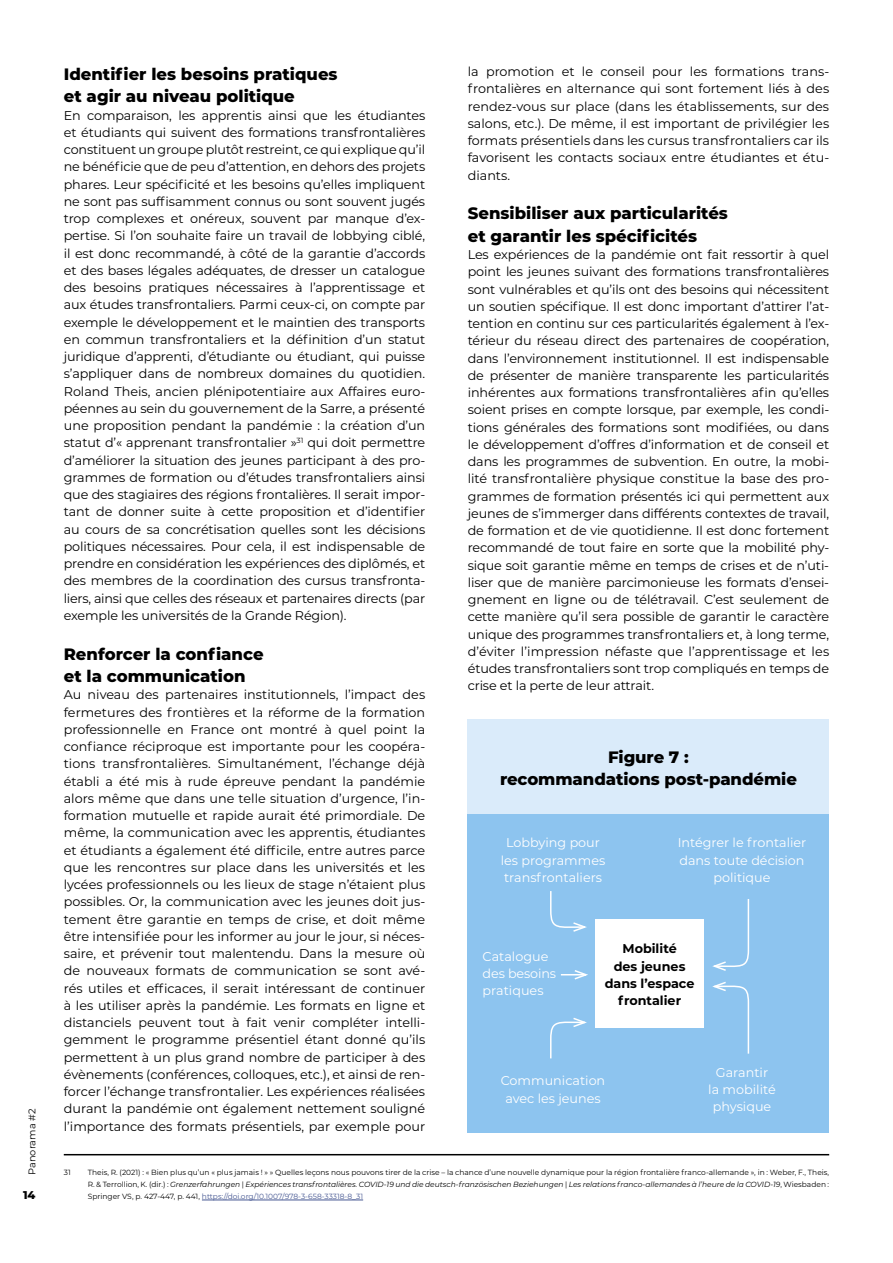
<style>
.page{position:relative;width:893px;height:1263px;background:#fff}
.page>*{position:absolute;margin:0;border:0;box-sizing:border-box;transform-origin:0 0}
.t1{font:800 16.5px/22.5px "Montserrat";color:#000}
.t2{font:12.75px/17.2px "Montserrat";letter-spacing:-.01em;color:#000;text-align:justify}
.t3{font:12.75px/17.2px "Montserrat";color:#fff;text-align:center}
.t4{font:700 12.75px/17.2px "Montserrat";color:#000;text-align:center}
.t5{font:800 11.25px "Montserrat";color:#000}
.t6{font:9.75px "Montserrat";color:#000}
.t7{font:7.5px/12px "Montserrat";color:#000;text-align:justify}
.s1{font-style:italic}
.s2{color:#465792}
</style>
<div class="page">
<hr style="left:64px;top:1154px;width:765px;height:1px;background:#000">
<hr style="left:202px;top:1200px;width:161px;height:1px;background:#465792">
<div style="left:468px;top:719px;width:361px;height:95px;background:#daebfa"></div>
<div style="left:468px;top:814px;width:361px;height:318px;background:#8dc4ef"></div>
<div style="left:595px;top:919px;width:109px;height:108px;background:#fff"></div>
<svg style="left:712px;top:899px;width:38px;height:72px"></svg>
<svg style="left:550px;top:891px;width:37px;height:41px"></svg>
<svg style="left:550px;top:1017px;width:37px;height:42px"></svg>
<svg style="left:712px;top:981px;width:38px;height:73px"></svg>
<svg style="left:561px;top:970px;width:27px;height:10px"></svg>
<p class="t6" style="left:25px;top:1175px;width:67px;rotate:-90deg">Panorama #2</p>
<p class="t5" style="left:23px;top:1187px;width:14px">14</p>
<p class="t1" style="left:64px;top:62px;width:275px">Identifier les besoins pratiques et agir au niveau politique</p>
<p class="t2" style="left:64px;top:106px;width:363px">En comparaison, les apprentis ainsi que les étudiantes et étudiants qui suivent des formations transfrontalières constituent un groupe plutôt restreint, ce qui explique qu’il ne bénéficie que de peu d’attention, en dehors des projets phares. Leur spécificité et les besoins qu’elles impliquent ne sont pas suffisamment connus ou sont souvent jugés trop complexes et onéreux, souvent par manque d’ex&shy;pertise. Si l’on souhaite faire un travail de lobbying ciblé, il est donc recommandé, à côté de la garantie d’accords et des bases légales adéquates, de dresser un catalogue des besoins pratiques nécessaires à l’apprentissage et aux études transfrontaliers. Parmi ceux-ci, on compte par exemple le développement et le maintien des transports en commun transfrontaliers et la définition d’un statut juridique d’apprenti, d’étudiante ou étudiant, qui puisse s’appliquer dans de nombreux domaines du quotidien.<br>Roland Theis, ancien plénipotentiaire aux Affaires euro&shy;péennes au sein du gouvernement de la Sarre, a présenté une proposition pendant la pandémie : la création d’un statut d’« apprenant transfrontalier »<sup>31</sup> qui doit permettre d’améliorer la situation des jeunes participant à des pro&shy;grammes de formation ou d’études transfrontaliers ainsi que des stagiaires des régions frontalières. Il serait impor&shy;tant de donner suite à cette proposition et d’identifier au cours de sa concrétisation quelles sont les décisions politiques nécessaires. Pour cela, il est indispensable de prendre en considération les expériences des diplômés, et des membres de la coordination des cursus transfronta&shy;liers, ainsi que celles des réseaux et partenaires directs (par exemple les universités de la Grande Région).</p>
<p class="t1" style="left:64px;top:641px;width:201px">Renforcer la confiance et la communication</p>
<p class="t2" style="left:64px;top:686px;width:363px">Au niveau des partenaires institutionnels, l’impact des fermetures des frontières et la réforme de la formation professionnelle en France ont montré à quel point la confiance réciproque est importante pour les coopéra&shy;tions transfrontalières. Simultanément, l’échange déjà établi a été mis à rude épreuve pendant la pandémie alors même que dans une telle situation d’urgence, l’in&shy;formation mutuelle et rapide aurait été primordiale. De même, la communication avec les apprentis, étudiantes et étudiants a également été difficile, entre autres parce que les rencontres sur place dans les universités et les lycées professionnels ou les lieux de stage n’étaient plus possibles. Or, la communication avec les jeunes doit jus&shy;tement être garantie en temps de crise, et doit même être intensifiée pour les informer au jour le jour, si néces&shy;saire, et prévenir tout malentendu. Dans la mesure où de nouveaux formats de communication se sont avé&shy;rés utiles et efficaces, il serait intéressant de continuer à les utiliser après la pandémie. Les formats en ligne et distanciels peuvent tout à fait venir compléter intelli&shy;gemment le programme présentiel étant donné qu’ils permettent à un plus grand nombre de participer à des évènements (conférences, colloques, etc.), et ainsi de ren&shy;forcer l’échange transfrontalier. Les expériences réalisées durant la pandémie ont également nettement souligné l’importance des formats présentiels, par exemple pour</p>
<p class="t7" style="left:64px;top:1166px;width:8px">31</p>
<p class="t7" style="left:88px;top:1166px;width:743px">Theis, R. (2021) : « Bien plus qu’un « plus jamais ! » » Quelles leçons nous pouvons tirer de la crise – la chance d’une nouvelle dynamique pour la région frontalière franco-allemande », in : Weber, F., Theis, R. &amp; Terrollion, K. (dir.) : <span class="s1">Grenzerfahrungen</span> | <span class="s1">Expériences transfrontalières. COVID-19 und die deutsch-französischen Beziehungen</span> | <span class="s1">Les relations franco-allemandes à l’heure de la COVID-19</span>, Wiesbaden :<br>Springer VS, p. 427-447, p. 441, <span class="s2">https://doi.org/10.1007/978-3-658-33318-8_31</span></p>
<p class="t2" style="left:468px;top:63px;width:363px">la promotion et le conseil pour les formations trans&shy;frontalières en alternance qui sont fortement liés à des rendez-vous sur place (dans les établissements, sur des salons, etc.). De même, il est important de privilégier les formats présentiels dans les cursus transfrontaliers car ils favorisent les contacts sociaux entre étudiantes et étu&shy;diants.</p>
<p class="t1" style="left:468px;top:201px;width:262px">Sensibiliser aux particularités et garantir les spécificités</p>
<p class="t2" style="left:468px;top:246px;width:363px">Les expériences de la pandémie ont fait ressortir à quel point les jeunes suivant des formations transfrontalières sont vulnérables et qu’ils ont des besoins qui nécessitent un soutien spécifique. Il est donc important d’attirer l’at&shy;tention en continu sur ces particularités également à l’ex&shy;térieur du réseau direct des partenaires de coopération, dans l’environnement institutionnel. Il est indispensable de présenter de manière transparente les particularités inhérentes aux formations transfrontalières afin qu’elles soient prises en compte lorsque, par exemple, les condi&shy;tions générales des formations sont modifiées, ou dans le développement d’offres d’information et de conseil et dans les programmes de subvention. En outre, la mobi&shy;lité transfrontalière physique constitue la base des pro&shy;grammes de formation présentés ici qui permettent aux jeunes de s’immerger dans différents contextes de travail, de formation et de vie quotidienne. Il est donc fortement recommandé de tout faire en sorte que la mobilité phy&shy;sique soit garantie même en temps de crises et de n’uti&shy;liser que de manière parcimonieuse les formats d’ensei&shy;gnement en ligne ou de télétravail. C’est seulement de cette manière qu’il sera possible de garantir le caractère unique des programmes transfrontaliers et, à long terme, d’éviter l’impression néfaste que l’apprentissage et les études transfrontaliers sont trop compliqués en temps de crise et la perte de leur attrait.</p>
<p class="t1" style="left:500px;top:745px;width:298px;text-align:center">Figure 7 :<br>recommandations post-pandémie</p>
<p class="t3" style="left:678px;top:834px;width:130px">Intégrer le frontalier dans toute décision politique</p>
<p class="t3" style="left:501px;top:834px;width:106px">Lobbying pour les programmes transfrontaliers</p>
<p class="t4" style="left:605px;top:939px;width:91px">Mobilité<br>des jeunes dans l’espace frontalier</p>
<p class="t3" style="left:483px;top:947px;width:75px;text-align:left">Catalogue des besoins pratiques</p>
<p class="t3" style="left:708px;top:1063px;width:69px">Garantir<br>la mobilité physique</p>
<p class="t3" style="left:501px;top:1072px;width:106px">Communication avec les jeunes</p>
</div>
